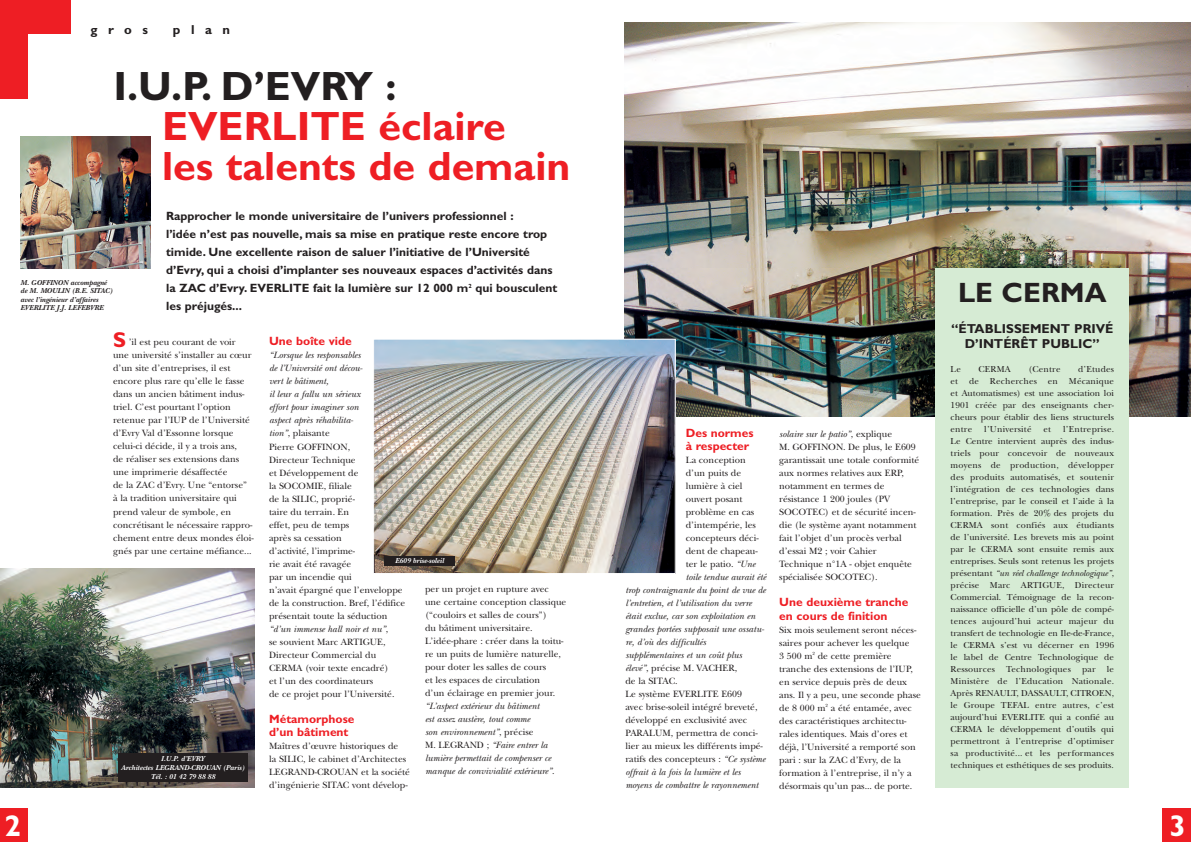
<style>
.page{position:relative;width:1191px;height:842px;background:#fff}
.page>*{position:absolute;margin:0;border:0;box-sizing:border-box;transform-origin:0 0}
.t1{font:700 41px/40px "Gill Sans";color:#ee1e24}
.t2{font:700 41px "Gill Sans";color:#231f20}
.t3{font:700 30px "Gill Sans";color:#fff}
.t4{font:700 28px "Gill Sans";color:#231f20}
.t5{font:700 21.5px "Gill Sans";color:#ee1e24}
.t6{font:700 13px/15px "Gill Sans";color:#231f20;text-align:center}
.t7{font:700 12px/18px "Gill Sans";color:#231f20}
.t8{font:700 12px/13px "Gill Sans";color:#ee1e24}
.t9{font:9.5px/13px "New Baskerville";color:#231f20}
.t10{font:italic 9.5px/13px "New Baskerville";color:#231f20}
.t11{font:9px/12px "New Baskerville";color:#231f20;text-align:justify}
.t12{font:9px "New Baskerville";letter-spacing:.02em;color:#231f20}
.t13{font:italic 700 7.5px/8.5px "New Baskerville";color:#231f20}
.t14{font:italic 700 7.5px/9px "New Baskerville";color:#fff;text-align:center}
.s1{font-style:italic}
.s2{font-style:normal}
</style>
<div class="page">
<img style="left:0;top:0;width:1190px;height:841px">
<h3 class="t6" style="left:90px;top:24px;width:59px">gros</h3>
<h3 class="t6" style="left:173px;top:24px;width:59px">plan</h3>
<h1 class="t2" style="left:113px;top:72px;width:284px">I.U.P. D’EVRY :</h1>
<h1 class="t1" style="left:162px;top:111px;width:410px">EVERLITE éclaire<br>les talents de demain</h1>
<p class="t13" style="left:20px;top:279px;width:94px">M. GOFFINON accompagné de M. MOULIN (B.E. SITAC) avec l’ingénieur d’affaires<br>EVERLITE J.J. LEFEBVRE</p>
<p class="t7" style="left:166px;top:208px;width:392px">Rapprocher le monde universitaire de l’univers professionnel :<br>l’idée n’est pas nouvelle, mais sa mise en pratique reste encore trop timide. Une excellente raison de saluer l’initiative de l’Université d’Evry, qui a choisi d’implanter ses nouveaux espaces d’activités dans la ZAC d’Evry. EVERLITE fait la lumière sur 12 000 m<sup>2</sup> qui bousculent les préjugés...</p>
<h3 class="t5" style="left:113px;top:332px;width:14px">S</h3>
<p class="t9" style="left:113px;top:337px;width:142px;text-indent:16px">’il est peu courant de voir une université s’installer au cœur d’un site d’entreprises, il est encore plus rare qu’elle le fasse dans un ancien bâtiment indus&shy;triel. C’est pourtant l’option retenue par l’IUP de l’Université d’Evry Val d’Essonne lorsque celui-ci décide, il y a trois ans,<br>de réaliser ses extensions dans une imprimerie désaffectée<br>de la ZAC d’Evry. Une “entorse” à la tradition universitaire qui prend valeur de symbole, en concrétisant le nécessaire rappro&shy;chement entre deux mondes éloi&shy;gnés par une certaine méfiance...</p>
<p class="t8" style="left:269px;top:336px;width:84px">Une boîte vide</p>
<p class="t9" style="left:269px;top:350px;width:138px"><span class="s1">“Lorsque les responsables<br>de l’Université ont décou-<br>vert le bâtiment,<br>il leur a fallu un sérieux<br>effort pour imaginer son<br>aspect après réhabilita-<br>tion”</span>, plaisante<br>Pierre GOFFINON,<br>Directeur Technique<br>et Développement de<br>la SOCOMIE, filiale<br>de la SILIC, proprié-<br>taire du terrain. En<br>effet, peu de temps<br>après sa cessation<br>d’activité, l’imprime-<br>rie avait été ravagée<br>par un incendie qui<br>n’avait épargné que l’enveloppe de la construction. Bref, l’édifice présentait toute la séduction <span class="s1">“d’un immense hall noir et nu”</span>,<br>se souvient Marc ARTIGUE,<br>Directeur Commercial du<br>CERMA (voir texte encadré)<br>et l’un des coordinateurs<br>de ce projet pour l’Université.</p>
<p class="t8" style="left:269px;top:713px;width:87px">Métamorphose d’un bâtiment</p>
<p class="t9" style="left:269px;top:740px;width:142px">Maîtres d’œuvre historiques de<br>la SILIC, le cabinet d’Architectes<br>LEGRAND-CROUAN et la société d’ingénierie SITAC vont dévelop-</p>
<p class="t14" style="left:395px;top:557px;width:50px">E609 brise-soleil</p>
<p class="t9" style="left:425px;top:583px;width:143px">per un projet en rupture avec une certaine conception classique (“couloirs et salles de cours”)<br>du bâtiment universitaire.<br>L’idée-phare : créer dans la toitu&shy;re un puits de lumière naturelle, pour doter les salles de cours<br>et les espaces de circulation<br>d’un éclairage en premier jour.</p>
<p class="t10" style="left:425px;top:700px;width:131px">“L’aspect extérieur du bâtiment<br>est assez austère, tout comme<br>son environnement”<span class="s2">, précise<br>M. LEGRAND ;</span> “Faire entrer la lumière permettait de compenser ce manque de convivialité extérieure”<span class="s2">.</span></p>
<p class="t14" style="left:121px;top:755px;width:125px">I.U.P. d’EVRY<br>Architectes LEGRAND-CROUAN (Paris)<br>Tél. : 01 42 79 88 88</p>
<p class="t8" style="left:685px;top:428px;width:69px">Des normes à respecter</p>
<p class="t9" style="left:685px;top:455px;width:61px">La conception</p>
<p class="t9" style="left:685px;top:467px;width:57px">d’un puits de</p>
<p class="t9" style="left:685px;top:480px;width:58px">lumière à ciel</p>
<p class="t9" style="left:685px;top:493px;width:58px">ouvert posant</p>
<p class="t9" style="left:685px;top:506px;width:70px">problème en cas</p>
<p class="t9" style="left:685px;top:519px;width:72px">d’intempérie, les</p>
<p class="t9" style="left:685px;top:532px;width:74px">concepteurs déci-</p>
<p class="t9" style="left:685px;top:545px;width:73px">dent de chapeau-</p>
<p class="t9" style="left:685px;top:558px;width:71px">ter le patio. <span class="s1">“Une</span></p>
<p class="t10" style="left:685px;top:572px;width:82px">toile tendue aurait été</p>
<p class="t10" style="left:625px;top:585px;width:142px">trop contraignante du point de vue de</p>
<p class="t10" style="left:625px;top:598px;width:128px">l’entretien, et l’utilisation du verre</p>
<p class="t10" style="left:625px;top:611px;width:131px">était exclue, car son exploitation en</p>
<p class="t10" style="left:625px;top:624px;width:140px">grandes portées supposait une ossatu-</p>
<p class="t10" style="left:625px;top:637px;width:82px">re, d’où des difficultés</p>
<p class="t10" style="left:625px;top:650px;width:118px">supplémentaires et un coût plus</p>
<p class="t9" style="left:625px;top:662px;width:113px"><span class="s1">élevé”</span>, précise M. VACHER,</p>
<p class="t9" style="left:625px;top:675px;width:54px">de la SITAC.</p>
<p class="t9" style="left:625px;top:688px;width:118px">Le système EVERLITE E609</p>
<p class="t9" style="left:625px;top:701px;width:133px">avec brise-soleil intégré breveté,</p>
<p class="t9" style="left:625px;top:714px;width:123px">développé en exclusivité avec</p>
<p class="t9" style="left:625px;top:727px;width:134px">PARALUM, permettra de conci-</p>
<p class="t9" style="left:625px;top:740px;width:139px">lier au mieux les différents impé-</p>
<p class="t9" style="left:625px;top:753px;width:141px">ratifs des concepteurs : <span class="s1">“Ce système</span></p>
<p class="t10" style="left:625px;top:766px;width:117px">offrait à la fois la lumière et les</p>
<p class="t10" style="left:625px;top:779px;width:134px">moyens de combattre le rayonnement</p>
<p class="t9" style="left:779px;top:428px;width:141px"><span class="s1">solaire sur le patio”</span>, explique<br>M. GOFFINON. De plus, le E609 garantissait une totale conformité aux normes relatives aux ERP, notamment en termes de résistance 1 200 joules (PV<br>SOCOTEC) et de sécurité incen&shy;die (le système ayant notamment fait l’objet d’un procès verbal d’essai M2 ; voir Cahier<br>Technique n°1A - objet enquête spécialisée SOCOTEC).</p>
<p class="t8" style="left:779px;top:597px;width:131px">Une deuxième tranche en cours de finition</p>
<p class="t9" style="left:779px;top:624px;width:143px">Six mois seulement seront néces&shy;saires pour achever les quelque<br>3 500 m<sup>2</sup> de cette première tranche des extensions de l’IUP, en service depuis près de deux ans. Il y a peu, une seconde phase de 8 000 m<sup>2</sup> a été entamée, avec des caractéristiques architectu&shy;rales identiques. Mais d’ores et déjà, l’Université a remporté son pari : sur la ZAC d’Evry, de la formation à l’entreprise, il n’y a désormais qu’un pas... de porte.</p>
<h3 class="t4" style="left:957px;top:283px;width:150px">LE CERMA</h3>
<h3 class="t6" style="left:951px;top:322px;width:164px">“ÉTABLISSEMENT PRIVÉ<br>D’INTÉRÊT PUBLIC”</h3>
<p class="t11" style="left:950px;top:363px;width:12px">Le</p>
<p class="t11" style="left:978px;top:363px;width:34px">CERMA</p>
<p class="t11" style="left:1028px;top:363px;width:34px">(Centre</p>
<p class="t11" style="left:950px;top:363px;width:165px;text-indent:127px">d’Etudes et de Recherches en Mécanique et Automatismes) est une association loi 1901 créée par des enseignants cher&shy;cheurs pour établir des liens structurels entre</p>
<p class="t11" style="left:950px;top:423px;width:165px;text-indent:112px">l’Entreprise.<br>Le Centre intervient auprès des indus&shy;triels pour concevoir de nouveaux moyens de production, développer des produits automatisés, et soutenir l’intégration de ces technologies dans l’entreprise, par le conseil et l’aide à la formation. Près de 20% des projets du CERMA sont confiés aux étudiants de l’université. Les brevets mis au point par le CERMA sont ensuite remis aux entreprises. Seuls sont retenus les projets présentant <span class="s1">“un réel challenge technologique”</span>, précise Marc ARTIGUE, Directeur Commercial. Témoignage de la recon&shy;naissance officielle d’un pôle de compé&shy;tences aujourd’hui acteur majeur du transfert de technologie en Ile-de-France, le CERMA s’est vu décerner en 1996 le label de Centre Technologique de Ressources Technologiques par le Ministère de l’Education Nationale.<br>Après RENAULT, DASSAULT, CITROEN, le Groupe TEFAL entre autres, c’est aujourd’hui EVERLITE qui a confié au CERMA le développement d’outils qui permettront à l’entreprise d’optimiser sa productivité... et les performances techniques et esthétiques de ses produits.</p>
<p class="t12" style="left:984px;top:425px;width:49px">l’Université</p>
<p class="t11" style="left:1043px;top:423px;width:9px">et</p>
<h2 class="t3" style="left:5px;top:815px;width:18px">2</h2>
<h2 class="t3" style="left:1169px;top:815px;width:18px">3</h2>
</div>
